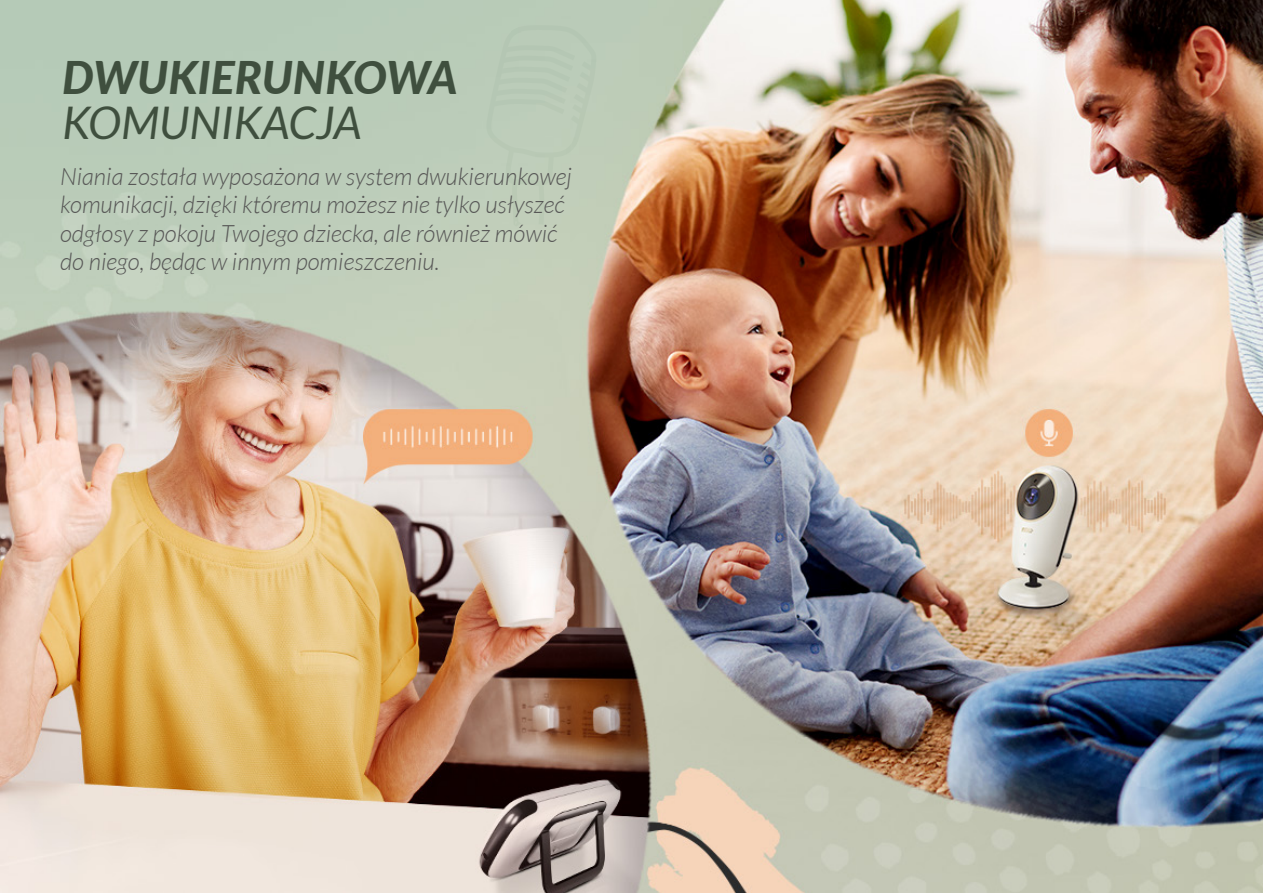
<style>
.page{position:relative;width:1263px;height:893px;background:#fff}
.page>*{position:absolute;margin:0;border:0;box-sizing:border-box;transform-origin:0 0}
.t1{font:italic 900 45px "Lato";color:#3f4f3e}
.t2{font:italic 45px "Lato";color:#3f4f3e}
.t3{font:italic 300 24px/28.5px "Lato";color:#575756}
</style>
<div class="page">
<img style="left:0;top:0;width:1263px;height:893px">
<div style="left:486px;top:25px;width:110px;height:201px;background:#bcccb9"></div>
<h1 class="t1" style="left:62px;top:44px;width:397px">DWUKIERUNKOWA</h1>
<h1 class="t2" style="left:62px;top:97px;width:301px">KOMUNIKACJA</h1>
<p class="t3" style="left:60px;top:163px;width:513px">Niania została wyposażona w system dwukierunkowej komunikacji, dzięki któremu możesz nie tylko usłyszeć odgłosy z pokoju Twojego dziecka, ale również mówić do niego, będąc w innym pomieszczeniu.</p>
</div>
